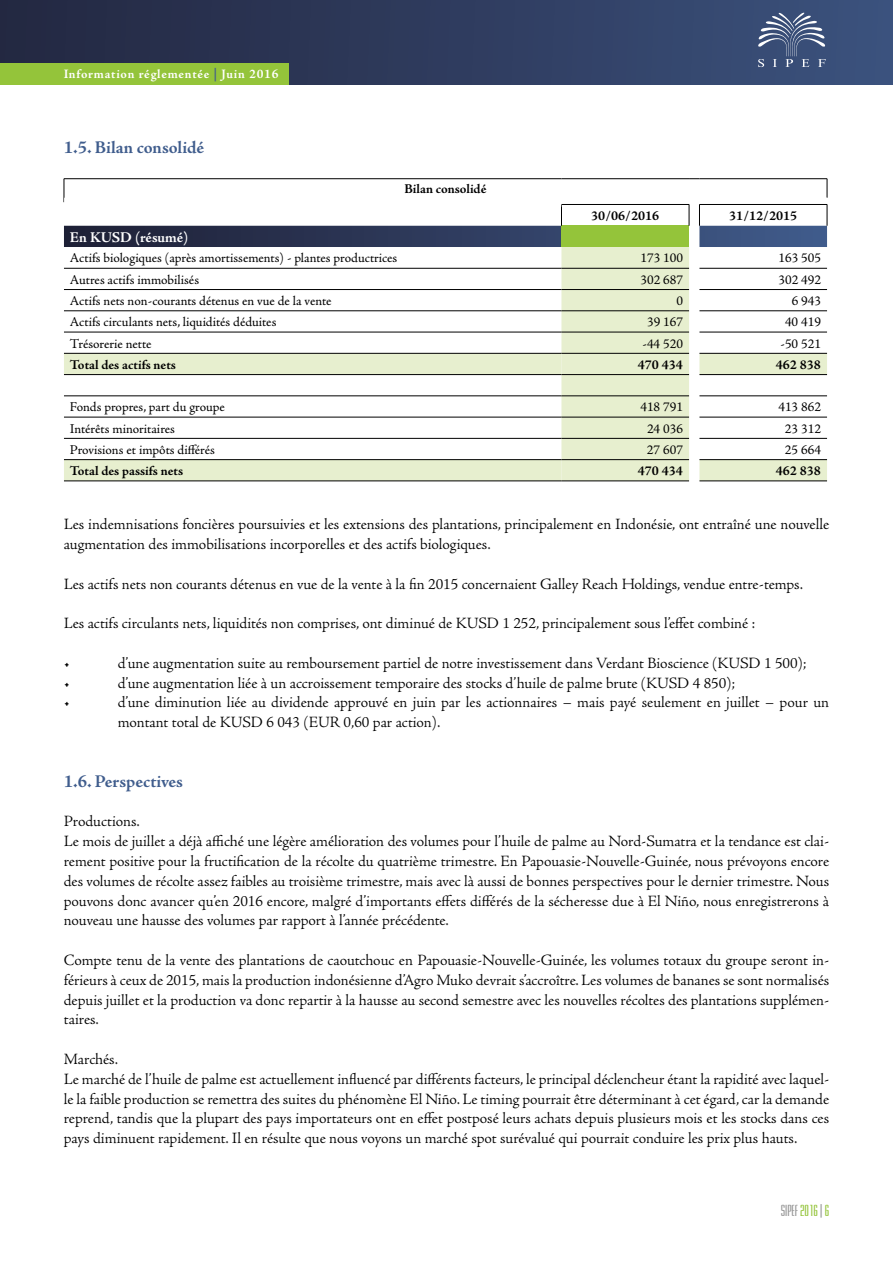
<style>
.page{position:relative;width:893px;height:1263px;background:#fff}
.page>*{position:absolute;margin:0;border:0;box-sizing:border-box;transform-origin:0 0}
.t1{font:700 18px "Adobe Jenson Pro";letter-spacing:-.005em;color:#405d8d}
.t2{font:300 15.75px/19.8px "Adobe Jenson Pro";letter-spacing:-.005em;color:#000}
.t3{font:700 15px "Adobe Jenson Pro";letter-spacing:-.005em;color:#fff}
.t4{font:13.5px "Adobe Jenson Pro";color:#000}
.t5{font:700 13.5px "Adobe Jenson Pro";color:#000}
.t6{font:600 condensed 13.5px "Briem Akademi Std";color:#939393}
.t7{font:700 12.9px "Adobe Jenson Pro";letter-spacing:.055em;color:#fff}
.s1{color:#405d8d}
.s2{color:#94c43a}
</style>
<div class="page">
<div style="left:0;top:0;width:893px;height:84px;background:linear-gradient(to right,#232740,#3b527d)"></div>
<svg style="left:758px;top:12px;width:68px;height:55px;background:#58698c"></svg>
<div style="left:0;top:63px;width:289px;height:21px;background:#94c43a"></div>
<svg style="left:64px;top:178px;width:764px;height:303px"></svg>
<hr style="left:699px;top:178px;width:128px;height:1px;background:#000">
<hr style="left:64px;top:198px;width:497px;height:4px;background:#fff">
<hr style="left:561px;top:198px;width:128px;height:4px;background:#fff">
<hr style="left:689px;top:198px;width:10px;height:4px;background:#fff">
<hr style="left:699px;top:198px;width:128px;height:4px;background:#fff">
<div style="left:64px;top:202px;width:497px;height:5px;background:#fff"></div>
<hr style="left:64px;top:374px;width:497px;height:1px;background:#000">
<hr style="left:561px;top:374px;width:128px;height:1px;background:#000">
<hr style="left:699px;top:374px;width:128px;height:1px;background:#000">
<hr style="left:64px;top:396px;width:497px;height:1px;background:#000">
<hr style="left:561px;top:396px;width:128px;height:1px;background:#000">
<hr style="left:699px;top:396px;width:128px;height:1px;background:#000">
<hr style="left:64px;top:481px;width:497px;height:1px;background:#000">
<hr style="left:561px;top:481px;width:128px;height:1px;background:#000">
<hr style="left:699px;top:481px;width:128px;height:1px;background:#000">
<p class="t7" style="left:64px;top:67px;width:216px">Information réglementée <span class="s1">|</span> Juin 2016</p>
<p class="t1" style="left:64px;top:137px;width:142px">1.5. Bilan consolidé</p>
<p class="t5" style="left:404px;top:181px;width:84px">Bilan consolidé</p>
<p class="t5" style="left:591px;top:208px;width:70px">30/06/2016</p>
<p class="t5" style="left:729px;top:208px;width:70px">31/12/2015</p>
<p class="t3" style="left:70px;top:229px;width:120px">En KUSD (résumé)</p>
<p class="t4" style="left:70px;top:251px;width:329px">Actifs biologiques (après amortissements) - plantes productrices</p>
<p class="t4" style="left:640px;top:251px;width:44px">173 100</p>
<p class="t4" style="left:778px;top:251px;width:44px">163 505</p>
<p class="t4" style="left:70px;top:272px;width:131px">Autres actifs immobilisés</p>
<p class="t4" style="left:640px;top:272px;width:44px">302 687</p>
<p class="t4" style="left:778px;top:272px;width:44px">302 492</p>
<p class="t4" style="left:70px;top:293px;width:263px">Actifs nets non-courants détenus en vue de la vente</p>
<p class="t4" style="left:676px;top:293px;width:8px">0</p>
<p class="t4" style="left:792px;top:293px;width:31px">6 943</p>
<p class="t4" style="left:70px;top:314px;width:208px">Actifs circulants nets, liquidités déduites</p>
<p class="t4" style="left:647px;top:314px;width:37px">39 167</p>
<p class="t4" style="left:785px;top:314px;width:37px">40 419</p>
<p class="t4" style="left:70px;top:336px;width:83px">Trésorerie nette</p>
<p class="t4" style="left:643px;top:336px;width:42px">-44 520</p>
<p class="t4" style="left:781px;top:336px;width:42px">-50 521</p>
<p class="t5" style="left:70px;top:357px;width:108px">Total des actifs nets</p>
<p class="t5" style="left:638px;top:357px;width:47px">470 434</p>
<p class="t5" style="left:776px;top:357px;width:47px">462 838</p>
<p class="t4" style="left:70px;top:399px;width:157px">Fonds propres, part du groupe</p>
<p class="t4" style="left:640px;top:399px;width:44px">418 791</p>
<p class="t4" style="left:778px;top:399px;width:44px">413 862</p>
<p class="t4" style="left:70px;top:421px;width:107px">Intérêts minoritaires</p>
<p class="t4" style="left:647px;top:421px;width:37px">24 036</p>
<p class="t4" style="left:785px;top:421px;width:37px">23 312</p>
<p class="t4" style="left:70px;top:442px;width:147px">Provisions et impôts différés</p>
<p class="t4" style="left:647px;top:442px;width:37px">27 607</p>
<p class="t4" style="left:785px;top:442px;width:37px">25 664</p>
<p class="t5" style="left:70px;top:463px;width:115px">Total des passifs nets</p>
<p class="t5" style="left:638px;top:463px;width:47px">470 434</p>
<p class="t5" style="left:776px;top:463px;width:47px">462 838</p>
<p class="t2" style="left:64px;top:515px;width:767px">Les indemnisations foncières poursuivies et les extensions des plantations, principalement en Indonésie, ont entraîné une nouvelle augmentation des immobilisations incorporelles et des actifs biologiques.</p>
<p class="t2" style="left:64px;top:574px;width:741px">Les actifs nets non courants détenus en vue de la vente à la fin 2015 concernaient Galley Reach Holdings, vendue entre-temps.</p>
<p class="t2" style="left:64px;top:614px;width:693px">Les actifs circulants nets, liquidités non comprises, ont diminué de KUSD 1 252, principalement sous l’effet combiné :</p>
<p class="t2" style="left:64px;top:653px;width:8px">•</p>
<p class="t2" style="left:118px;top:653px;width:691px">d’une augmentation suite au remboursement partiel de notre investissement dans Verdant Bioscience (KUSD 1 500);</p>
<p class="t2" style="left:64px;top:673px;width:8px">•</p>
<p class="t2" style="left:118px;top:673px;width:619px">d’une augmentation liée à un accroissement temporaire des stocks d’huile de palme brute (KUSD 4 850);</p>
<p class="t2" style="left:64px;top:693px;width:8px">•</p>
<p class="t2" style="left:118px;top:693px;width:713px">d’une diminution liée au dividende approuvé en juin par les actionnaires – mais payé seulement en juillet – pour un montant total de KUSD 6 043 (EUR 0,60 par action).</p>
<p class="t1" style="left:64px;top:771px;width:121px">1.6. Perspectives</p>
<p class="t2" style="left:64px;top:812px;width:767px">Productions.<br>Le mois de juillet a déjà affiché une légère amélioration des volumes pour l’huile de palme au Nord-Sumatra et la tendance est clai&shy;rement positive pour la fructification de la récolte du quatrième trimestre. En Papouasie-Nouvelle-Guinée, nous prévoyons encore des volumes de récolte assez faibles au troisième trimestre, mais avec là aussi de bonnes perspectives pour le dernier trimestre. Nous pouvons donc avancer qu’en 2016 encore, malgré d’importants effets différés de la sécheresse due à El Niño, nous enregistrerons à nouveau une hausse des volumes par rapport à l’année précédente.</p>
<p class="t2" style="left:64px;top:950px;width:767px;text-align:justify">Compte tenu de la vente des plantations de caoutchouc en Papouasie-Nouvelle-Guinée, les volumes totaux du groupe seront in&shy;férieurs à ceux de 2015, mais la production indonésienne d’Agro Muko devrait s’accroître. Les volumes de bananes se sont normalisés depuis juillet et la production va donc repartir à la hausse au second semestre avec les nouvelles récoltes des plantations supplémen&shy;taires.</p>
<p class="t2" style="left:64px;top:1049px;width:767px">Marchés.<br>Le marché de l’huile de palme est actuellement influencé par différents facteurs, le principal déclencheur étant la rapidité avec laquel&shy;le la faible production se remettra des suites du phénomène El Niño. Le timing pourrait être déterminant à cet égard, car la demande reprend, tandis que la plupart des pays importateurs ont en effet postposé leurs achats depuis plusieurs mois et les stocks dans ces pays diminuent rapidement. Il en résulte que nous voyons un marché spot surévalué qui pourrait conduire les prix plus hauts.</p>
<p class="t6" style="left:781px;top:1203px;width:50px">SIPEF <span class="s2">2016</span> | <span class="s2">6</span></p>
</div>
